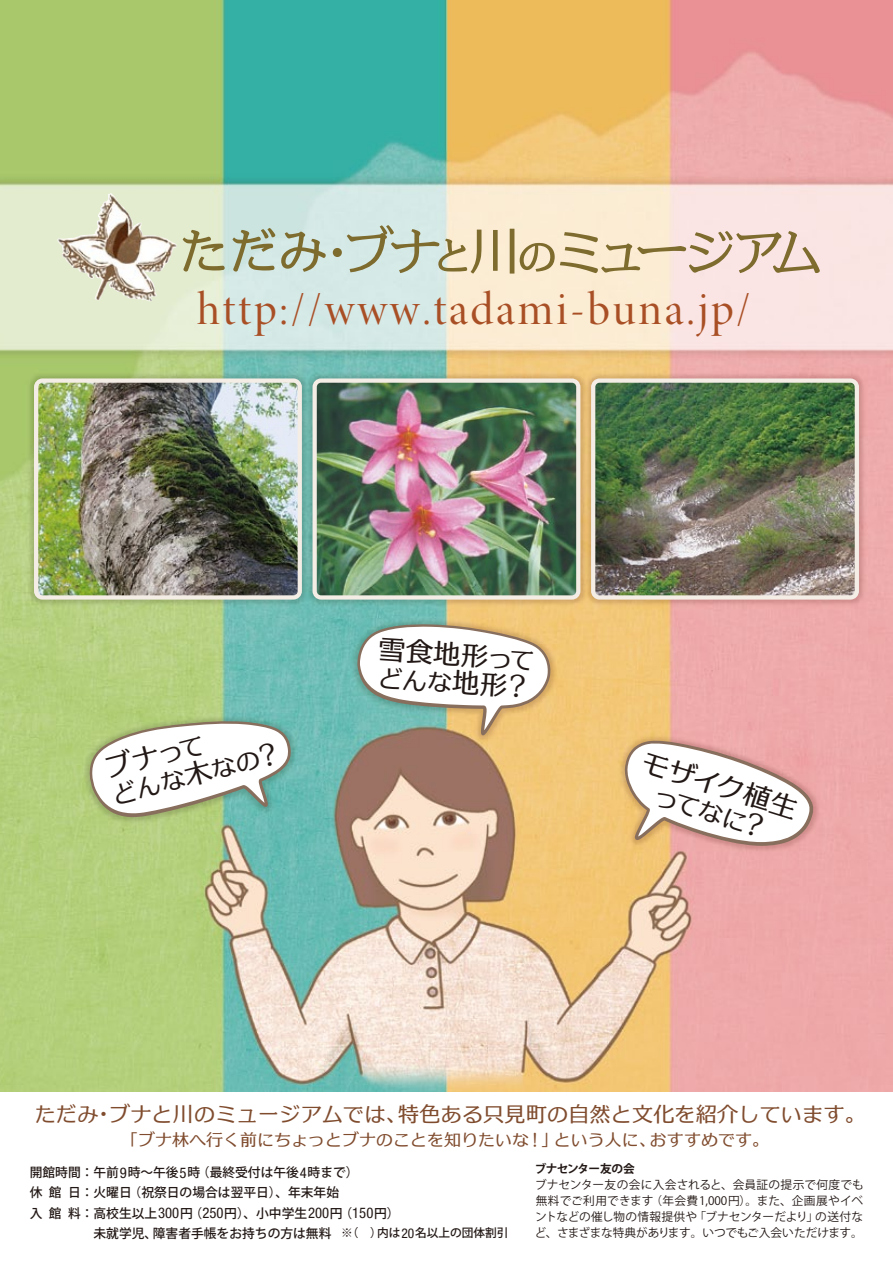
<style>
.page{position:relative;width:893px;height:1263px;background:#fff}
.page>*{position:absolute;margin:0;border:0;box-sizing:border-box;transform-origin:0 0}
.t1{font:46.8px "Minion Pro Disp";letter-spacing:.05em;color:#a94f25}
.t2{font:27.6px "C4 Square M";color:#221815}
.t3{font:24.9px "C4 Square M";color:#221815}
.t4{font:21.3px "C4 Square M";color:#804c2e}
.t5{font:16.95px "C4 Square M";color:#804c2e}
.t6{font:500 12.75px "Koz Go Pro";color:#221815}
.t7{font:11.7px/15.9px "Koz Go Pro";color:#221815;text-align:justify}
.t8{font:700 11.7px "Koz Go Pro";letter-spacing:-.07em;color:#221815}
.s1{font-size:24.9px}
.s2{font-size:27.6px}
.s3{font-family:"Helvetica Neue";font-weight:400;font-stretch:condensed;font-size:14.7px}
.s4{font-size:11.7px}
.s5{font-family:"Helvetica Neue";font-weight:400;font-stretch:condensed;font-size:13.5px}
</style>
<div class="page">
<img style="left:0;top:0;width:893px;height:1092px">
<svg style="left:183px;top:230px;width:42px;height:42px;background:#c4c5a0"></svg>
<svg style="left:233px;top:228px;width:42px;height:44px;background:#b5bea9"></svg>
<svg style="left:281px;top:231px;width:45px;height:41px;background:#b9c0ab"></svg>
<div style="left:493px;top:230px;width:5px;height:41px;background:#7e6b2e"></div>
<hr style="left:510px;top:229px;width:4px;height:45px;background:#7e6b2e">
<svg style="left:520px;top:231px;width:300px;height:42px;background:#e0ceb6"></svg>
<svg style="left:333px;top:225px;width:148px;height:49px;background:#cbd2c1"></svg>
<img style="left:57px;top:194px;width:120px;height:107px">
<svg style="left:82px;top:720px;width:209px;height:100px"></svg>
<svg style="left:357px;top:622px;width:194px;height:113px"></svg>
<svg style="left:623px;top:740px;width:191px;height:106px"></svg>
<div style="left:34px;top:378px;width:268px;height:222px;background:#f4ede6;border-radius:9px"></div>
<svg style="left:313px;top:378px;width:267px;height:222px;background:#e5e2d8"></svg>
<svg style="left:591px;top:378px;width:268px;height:222px;background:#ece3da"></svg>
<img style="left:38px;top:383px;width:260px;height:212px">
<img style="left:317px;top:383px;width:259px;height:212px">
<img style="left:595px;top:383px;width:260px;height:212px">
<h1 class="t1" style="left:197px;top:281px;width:555px">http://www.tadami-buna.jp/</h1>
<h2 class="t2" style="left:102px;top:754px;width:103px;rotate:-14deg">ブナ<span class="s1">って</span></h2>
<h3 class="t3" style="left:110px;top:783px;width:176px;rotate:-14deg">どんな<span class="s2">木</span>なの<span class="s2">？</span></h3>
<h2 class="t2" style="left:379px;top:635px;width:158px;rotate:4deg">雪食地形<span class="s1">って</span></h2>
<h3 class="t3" style="left:379px;top:665px;width:155px;rotate:4deg">どんな<span class="s2">地形？</span></h3>
<h2 class="t2" style="left:647px;top:748px;width:163px;rotate:17deg">モザイク植生</h2>
<h3 class="t3" style="left:659px;top:783px;width:119px;rotate:17deg">ってなに<span class="s2">？</span></h3>
<h3 class="t4" style="left:35px;top:1103px;width:833px">ただみ・ブナと川のミュージアムでは、特色ある只見町の自然と文化を紹介しています。</h3>
<h3 class="t5" style="left:121px;top:1131px;width:649px">「ブナ林へ行く前にちょっとブナのことを知りたいな！」という人に、おすすめです。</h3>
<p class="t6" style="left:30px;top:1164px;width:330px">開館時間：午前<span class="s3">9</span>時～午後<span class="s3">5</span>時（最終受付は午後<span class="s3">4</span>時まで）</p>
<p class="t6" style="left:30px;top:1184px;width:311px">休館日：火曜日（祝祭日の場合は翌平日）、年末年始</p>
<p class="t6" style="left:30px;top:1205px;width:371px">入館料：高校生以上<span class="s3">300</span>円（<span class="s3">250</span>円）、小中学生<span class="s3">200</span>円（<span class="s3">150</span>円）</p>
<p class="t6" style="left:94px;top:1225px;width:417px">未就学児、障害者手帳をお持ちの方は無料 <span class="s4">※（ ）内は</span><span class="s5">20</span><span class="s4">名以上の団体割引</span></p>
<p class="t8" style="left:535px;top:1161px;width:101px">ブナセンター友の会</p>
<p class="t7" style="left:535px;top:1177px;width:330px">ブナセンター友の会に入会されると、会員証の提示で何度でも無料でご利用できます（年会費1,000円）。また、企画展やイベントなどの催し物の情報提供や「ブナセンターだより」の送付など、さまざまな特典があります。いつでもご入会いただけます。</p>
</div>
